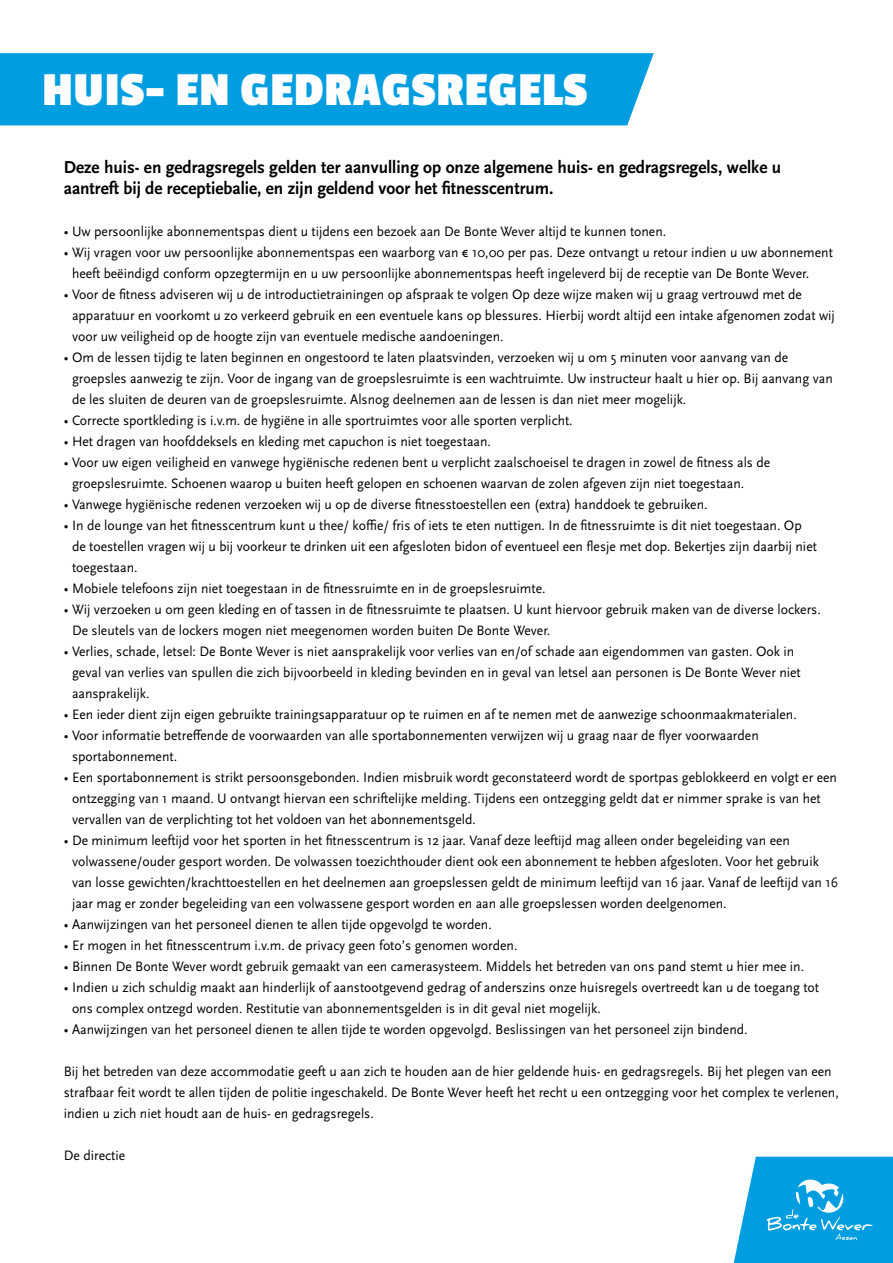
<style>
.page{position:relative;width:893px;height:1263px;background:#fff}
.page>*{position:absolute;margin:0;border:0;box-sizing:border-box;transform-origin:0 0}
.t1{font:700 49.5px "Passion One";letter-spacing:.015em;color:#fff}
.t2{font:700 18px/21px "Scala Sans OT";color:#000;scale:.96 1}
.t3{font:14.25px/21px "Scala Sans OT";color:#000;scale:.96 1}
</style>
<div class="page">
<div style="left:0;top:53px;width:654px;height:72px;background:#009ee0"></div>
<svg style="left:734px;top:1157px;width:159px;height:106px;background:#1faae3"></svg>
<h1 class="t1" style="left:43px;top:64px;width:546px">HUIS- EN GEDRAGSREGELS</h1>
<p class="t2" style="left:64px;top:157px;width:749px">Deze huis- en gedragsregels gelden ter aanvulling op onze algemene huis- en gedragsregels, welke u aantreft bij de receptiebalie, en zijn geldend voor het fitnesscentrum.</p>
<p class="t3" style="left:64px;top:221px;width:629px">• Uw persoonlijke abonnementspas dient u tijdens een bezoek aan De Bonte Wever altijd te kunnen tonen.</p>
<p class="t3" style="left:72px;top:242px;width:794px;text-indent:-8px">• Wij vragen voor uw persoonlijke abonnementspas een waarborg van € 10,00 per pas. Deze ontvangt u retour indien u uw abonnement heeft beëindigd conform opzegtermijn en u uw persoonlijke abonnementspas heeft ingeleverd bij de receptie van De Bonte Wever.</p>
<p class="t3" style="left:72px;top:284px;width:796px;text-indent:-8px">• Voor de fitness adviseren wij u de introductietrainingen op afspraak te volgen Op deze wijze maken wij u graag vertrouwd met de apparatuur en voorkomt u zo verkeerd gebruik en een eventuele kans op blessures. Hierbij wordt altijd een intake afgenomen zodat wij voor uw veiligheid op de hoogte zijn van eventuele medische aandoeningen.</p>
<p class="t3" style="left:72px;top:347px;width:794px;text-indent:-8px">• Om de lessen tijdig te laten beginnen en ongestoord te laten plaatsvinden, verzoeken wij u om 5 minuten voor aanvang van de groepsles aanwezig te zijn. Voor de ingang van de groepslesruimte is een wachtruimte. Uw instructeur haalt u hier op. Bij aanvang van de les sluiten de deuren van de groepslesruimte. Alsnog deelnemen aan de lessen is dan niet meer mogelijk.</p>
<p class="t3" style="left:64px;top:410px;width:532px">• Correcte sportkleding is i.v.m. de hygiëne in alle sportruimtes voor alle sporten verplicht.</p>
<p class="t3" style="left:64px;top:431px;width:446px">• Het dragen van hoofddeksels en kleding met capuchon is niet toegestaan.</p>
<p class="t3" style="left:72px;top:452px;width:729px;text-indent:-8px">• Voor uw eigen veiligheid en vanwege hygiënische redenen bent u verplicht zaalschoeisel te dragen in zowel de fitness als de groepslesruimte. Schoenen waarop u buiten heeft gelopen en schoenen waarvan de zolen afgeven zijn niet toegestaan.</p>
<p class="t3" style="left:64px;top:494px;width:672px">• Vanwege hygiënische redenen verzoeken wij u op de diverse fitnesstoestellen een (extra) handdoek te gebruiken.</p>
<p class="t3" style="left:72px;top:515px;width:777px;text-indent:-8px">• In de lounge van het fitnesscentrum kunt u thee/ koffie/ fris of iets te eten nuttigen. In de fitnessruimte is dit niet toegestaan. Op de toestellen vragen wij u bij voorkeur te drinken uit een afgesloten bidon of eventueel een flesje met dop. Bekertjes zijn daarbij niet toegestaan.</p>
<p class="t3" style="left:64px;top:578px;width:503px">• Mobiele telefoons zijn niet toegestaan in de fitnessruimte en in de groepslesruimte.</p>
<p class="t3" style="left:72px;top:599px;width:781px;text-indent:-8px">• Wij verzoeken u om geen kleding en of tassen in de fitnessruimte te plaatsen. U kunt hiervoor gebruik maken van de diverse lockers.<br>De sleutels van de lockers mogen niet meegenomen worden buiten De Bonte Wever.</p>
<p class="t3" style="left:72px;top:641px;width:761px;text-indent:-8px">• Verlies, schade, letsel: De Bonte Wever is niet aansprakelijk voor verlies van en/of schade aan eigendommen van gasten. Ook in geval van verlies van spullen die zich bijvoorbeeld in kleding bevinden en in geval van letsel aan personen is De Bonte Wever niet aansprakelijk.</p>
<p class="t3" style="left:64px;top:704px;width:765px">• Een ieder dient zijn eigen gebruikte trainingsapparatuur op te ruimen en af te nemen met de aanwezige schoonmaakmaterialen.</p>
<p class="t3" style="left:72px;top:725px;width:717px;text-indent:-8px">• Voor informatie betreffende de voorwaarden van alle sportabonnementen verwijzen wij u graag naar de flyer voorwaarden sportabonnement.</p>
<p class="t3" style="left:72px;top:767px;width:798px;text-indent:-8px">• Een sportabonnement is strikt persoonsgebonden. Indien misbruik wordt geconstateerd wordt de sportpas geblokkeerd en volgt er een ontzegging van 1 maand. U ontvangt hiervan een schriftelijke melding. Tijdens een ontzegging geldt dat er nimmer sprake is van het vervallen van de verplichting tot het voldoen van het abonnementsgeld.</p>
<p class="t3" style="left:72px;top:830px;width:800px;text-indent:-8px">• De minimum leeftijd voor het sporten in het fitnesscentrum is 12 jaar. Vanaf deze leeftijd mag alleen onder begeleiding van een volwassene/ouder gesport worden. De volwassen toezichthouder dient ook een abonnement te hebben afgesloten. Voor het gebruik van losse gewichten/krachttoestellen en het deelnemen aan groepslessen geldt de minimum leeftijd van 16 jaar. Vanaf de leeftijd van 16 jaar mag er zonder begeleiding van een volwassene gesport worden en aan alle groepslessen worden deelgenomen.</p>
<p class="t3" style="left:64px;top:914px;width:447px">• Aanwijzingen van het personeel dienen te allen tijde opgevolgd te worden.</p>
<p class="t3" style="left:64px;top:935px;width:474px">• Er mogen in het fitnesscentrum i.v.m. de privacy geen foto’s genomen worden.</p>
<p class="t3" style="left:64px;top:956px;width:773px">• Binnen De Bonte Wever wordt gebruik gemaakt van een camerasysteem. Middels het betreden van ons pand stemt u hier mee in.</p>
<p class="t3" style="left:72px;top:977px;width:780px;text-indent:-8px">• Indien u zich schuldig maakt aan hinderlijk of aanstootgevend gedrag of anderszins onze huisregels overtreedt kan u de toegang tot ons complex ontzegd worden. Restitutie van abonnementsgelden is in dit geval niet mogelijk.</p>
<p class="t3" style="left:64px;top:1019px;width:714px">• Aanwijzingen van het personeel dienen te allen tijde te worden opgevolgd. Beslissingen van het personeel zijn bindend.</p>
<p class="t3" style="left:64px;top:1061px;width:809px">Bij het betreden van deze accommodatie geeft u aan zich te houden aan de hier geldende huis- en gedragsregels. Bij het plegen van een strafbaar feit wordt te allen tijden de politie ingeschakeld. De Bonte Wever heeft het recht u een ontzegging voor het complex te verlenen, indien u zich niet houdt aan de huis- en gedragsregels.</p>
<p class="t3" style="left:64px;top:1145px;width:65px">De directie</p>
</div>
